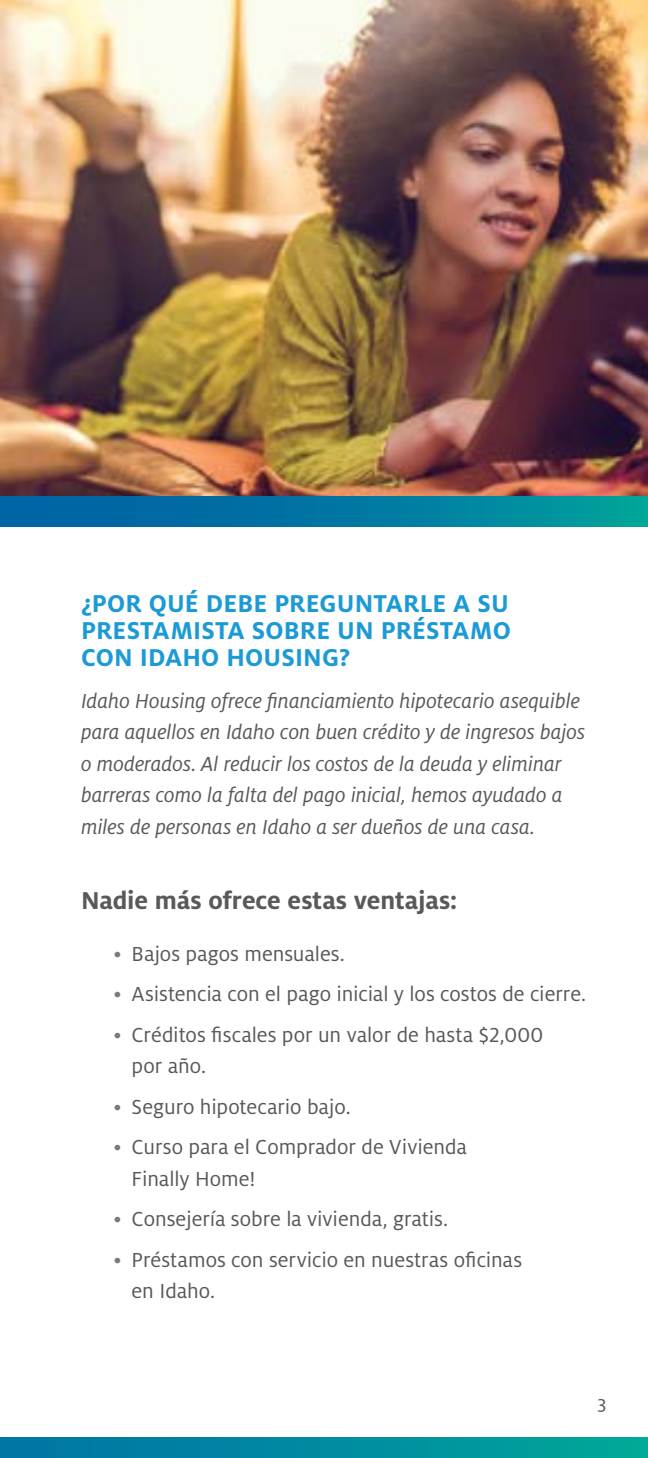
<style>
.page{position:relative;width:648px;height:1458px;background:#fff}
.page>*{position:absolute;margin:0;border:0;box-sizing:border-box;transform-origin:0 0}
.t1{font:700 27px/27px "Milo Pro";letter-spacing:.005em;color:#1c9ad6;text-align:justify}
.t2{font:700 27px "Milo Pro";letter-spacing:-.005em;color:#58595b}
.t3{font:22.5px/31.5px "Milo Pro";color:#58595b}
.t4{font:italic 22.5px/31.5px "Milo Pro";letter-spacing:-.005em;color:#58595b}
.t5{font:20.25px "Milo Pro";color:#58595b}
.s1{color:#797a7d}
</style>
<div class="page">
<img style="left:0;top:0;width:648px;height:497px">
<div style="left:0;top:497px;width:648px;height:29px;background:linear-gradient(to right,#005aa6,#009b9e)"></div>
<div style="left:0;top:1437px;width:648px;height:21px;background:linear-gradient(to right,#0072a6,#00a799)"></div>
<p class="t1" style="left:81px;top:590px;width:431px">¿POR QUÉ DEBE PREGUNTARLE A SU PRESTAMISTA SOBRE UN PRÉSTAMO CON IDAHO HOUSING?</p>
<p class="t4" style="left:81px;top:685px;width:506px">Idaho Housing ofrece financiamiento hipotecario asequible para aquellos en Idaho con buen crédito y de ingresos bajos o moderados. Al reducir los costos de la deuda y eliminar barreras como la falta del pago inicial, hemos ayudado a miles de personas en Idaho a ser dueños de una casa.</p>
<p class="t2" style="left:81px;top:885px;width:378px">Nadie más ofrece estas ventajas:</p>
<p class="t3" style="left:114px;top:938px;width:233px"><span class="s1">•</span> Bajos pagos mensuales.</p>
<p class="t3" style="left:114px;top:978px;width:474px"><span class="s1">•</span> Asistencia con el pago inicial y los costos de cierre.</p>
<p class="t3" style="left:132px;top:1019px;width:413px;text-indent:-18px"><span class="s1">•</span> Créditos fiscales por un valor de hasta $2,000 por año.</p>
<p class="t3" style="left:114px;top:1091px;width:239px"><span class="s1">•</span> Seguro hipotecario bajo.</p>
<p class="t3" style="left:132px;top:1131px;width:337px;text-indent:-18px"><span class="s1">•</span> Curso para el Comprador de Vivienda<br>Finally Home!</p>
<p class="t3" style="left:114px;top:1203px;width:336px"><span class="s1">•</span> Consejería sobre la vivienda, gratis.</p>
<p class="t3" style="left:132px;top:1244px;width:392px;text-indent:-18px"><span class="s1">•</span> Préstamos con servicio en nuestras oficinas en Idaho.</p>
<p class="t5" style="left:598px;top:1391px;width:10px">3</p>
</div>
